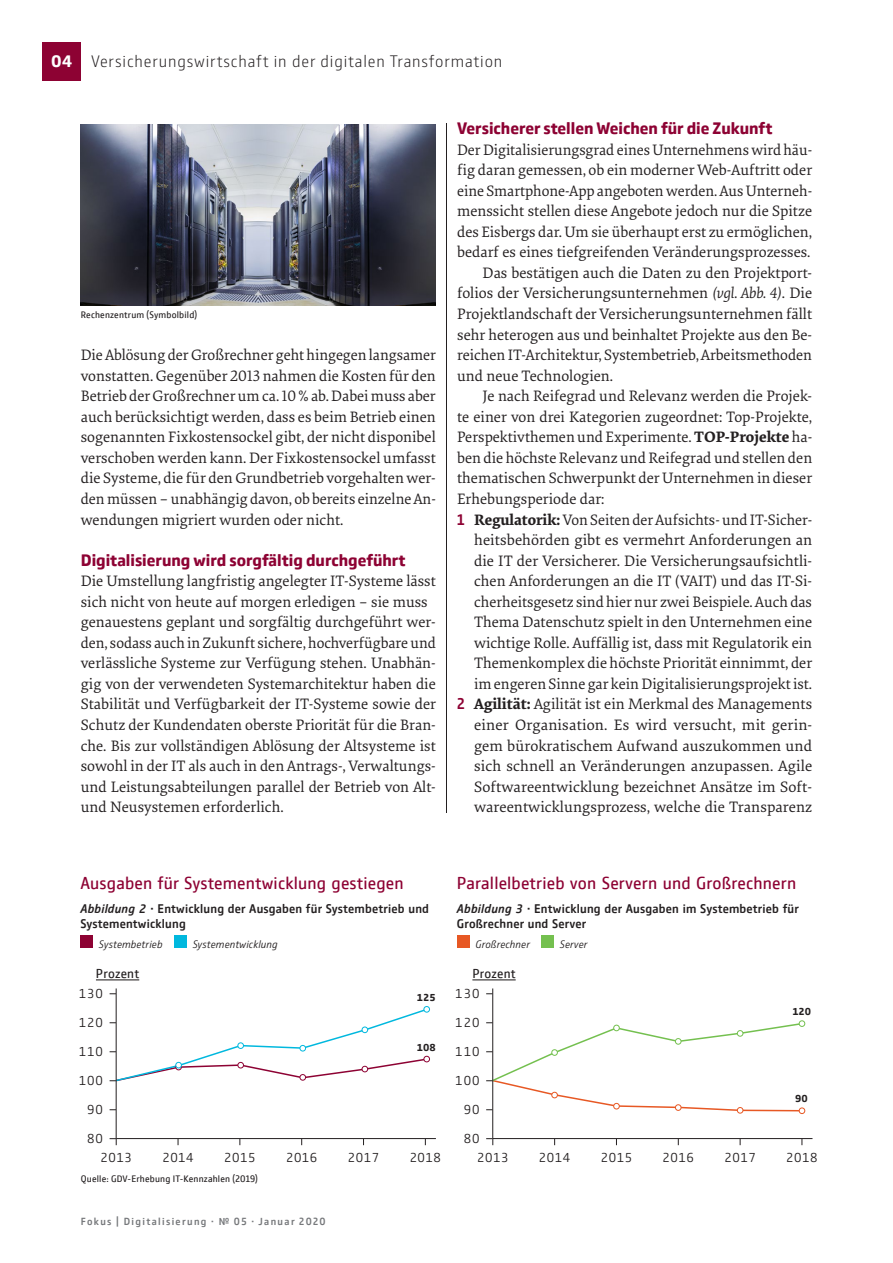
<style>
.page{position:relative;width:893px;height:1263px;background:#fff}
.page>*{position:absolute;margin:0;border:0;box-sizing:border-box;transform-origin:0 0}
.Info-Headline-1sp{font:18px "GD Vtype";letter-spacing:.01em;color:#8d0233}
.Fließtext-o_Einz{font:700 17.25px "GD Vtype";color:#8d0233}
.t1{font:200 17.25px "GD Vtype";letter-spacing:.05em;color:#231f20}
.Fließtext-o_Einz-2{font:15.75px/20.5px "Elena";color:#231f20;text-align:justify}
.Fließtext-m_Einz{font:15.75px/20.5px "Elena";color:#231f20;text-align:justify}
.Info-Achsenwert-ze{font:300 13.5px "GD Vtype";color:#231f20}
.Info-Achsenwert-rb{font:300 13.5px "GD Vtype";color:#231f20}
.Info-Schlagwort{font:13.5px "GD Vtype";letter-spacing:.015em;color:#231f20}
.Info-Headline-1sp-2{font:500 12.75px/15px "GD Vtype";letter-spacing:.015em;color:#231f20}
.Info-Legende{font:italic 300 11.25px "GD Vtype";letter-spacing:.01em;color:#231f20}
.t2{font:500 10.5px "GD Vtype";letter-spacing:.13em;color:#76787b}
.Info-Zahl-ze-variabe{font:700 10.5px "GD Vtype";color:#231f20}
.Info-Fuß-Quelle{font:9.75px "GD Vtype";letter-spacing:.02em;color:#231f20}
.s1{font-weight:700;color:#fff}
.s2{font-style:italic}
.s3{font-weight:700}
.s4{font-family:"GD Vtype";font-weight:500;color:#8d0233}
</style>
<div class="page">
<hr style="left:446px;top:124px;width:1px;height:688px;background:#231f20">
<img style="left:81px;top:124px;width:355px;height:181px">
<hr style="left:116px;top:988px;width:1px;height:151px;background:#231f20">
<hr style="left:492px;top:988px;width:1px;height:151px;background:#231f20">
<svg style="left:110px;top:1138px;width:7px;height:7px"></svg>
<svg style="left:486px;top:1138px;width:8px;height:7px"></svg>
<hr style="left:116px;top:1138px;width:320px;height:1px;background:#231f20">
<hr style="left:493px;top:1138px;width:319px;height:1px;background:#231f20">
<div style="left:80px;top:935px;width:13px;height:13px;background:#8d0233"></div>
<div style="left:174px;top:935px;width:13px;height:13px;background:#00b8de"></div>
<div style="left:457px;top:935px;width:13px;height:13px;background:#e75824"></div>
<div style="left:541px;top:935px;width:13px;height:13px;background:#74c04f"></div>
<div style="left:423px;top:1006px;width:7px;height:6px;border:1px solid #00b8de;border-radius:50%"></div>
<div style="left:799px;top:1020px;width:6px;height:7px;border:1px solid #74c04f;border-radius:50%"></div>
<div style="left:423px;top:1056px;width:7px;height:6px;border:1px solid #8d0233;border-radius:50%"></div>
<svg style="left:110px;top:1006px;width:319px;height:76px"></svg>
<div style="left:175px;top:1062px;width:7px;height:6px;border:1px solid #00b8de;border-radius:50%"></div>
<div style="left:799px;top:1107px;width:6px;height:7px;border:1px solid #e75824;border-radius:50%"></div>
<svg style="left:486px;top:1021px;width:319px;height:92px"></svg>
<div style="left:551px;top:1092px;width:7px;height:6px;border:1px solid #e75824;border-radius:50%"></div>
<svg style="left:96px;top:979px;width:44px;height:2px"></svg>
<svg style="left:472px;top:979px;width:44px;height:2px"></svg>
<div style="left:43px;top:43px;width:38px;height:38px;background:#8d0233"></div>
<p class="t1" style="left:51px;top:49px;width:453px"><span class="s1">04</span> Versicherungswirtschaft in der digitalen Transformation</p>
<p class="Info-Fuß-Quelle" style="left:81px;top:308px;width:118px">Rechenzentrum (Symbolbild)</p>
<p class="Fließtext-o_Einz-2" style="left:81px;top:344px;width:357px">Die Ablösung der Großrechner geht hingegen langsamer vonstatten. Gegenüber 2013 nahmen die Kosten für den Betrieb der Großrechner um ca. 10 % ab. Dabei muss aber auch berücksichtigt werden, dass es beim Betrieb einen sogenannten Fixkostensockel gibt, der nicht disponibel verschoben werden kann. Der Fixkostensockel umfasst die Systeme, die für den Grundbetrieb vorgehalten wer&shy;den müssen – unabhängig davon, ob bereits einzelne An&shy;wendungen migriert wurden oder nicht.</p>
<p class="Fließtext-o_Einz" style="left:81px;top:548px;width:326px">Digitalisierung wird sorgfältig durchgeführt</p>
<p class="Fließtext-o_Einz-2" style="left:81px;top:570px;width:357px">Die Umstellung langfristig angelegter IT-Systeme lässt sich nicht von heute auf morgen erledigen – sie muss</p>
<p class="Fließtext-o_Einz-2" style="left:81px;top:611px;width:357px">genauestens geplant und sorgfältig durchgeführt wer&shy;den, sodass auch in Zukunft sichere, hochverfügbare und</p>
<p class="Fließtext-o_Einz-2" style="left:81px;top:652px;width:357px">verlässliche Systeme zur Verfügung stehen. Unabhän&shy;gig von der verwendeten Systemarchitektur haben die Stabilität und Verfügbarkeit der IT-Systeme sowie der Schutz der Kundendaten oberste Priorität für die Bran&shy;che. Bis zur vollständigen Ablösung der Altsysteme ist sowohl in der IT als auch in den Antrags-, Verwaltungs&shy;und Leistungsabteilungen parallel der Betrieb von Alt&shy;und Neusystemen erforderlich.</p>
<p class="Fließtext-o_Einz" style="left:457px;top:116px;width:317px">Versicherer stellen Weichen für die Zukunft</p>
<p class="Fließtext-o_Einz-2" style="left:457px;top:139px;width:357px">Der Digitalisierungsgrad eines Unternehmens wird häu&shy;fig daran gemessen, ob ein moderner Web-Auftritt oder eine Smartphone-App angeboten werden. Aus Unterneh&shy;menssicht stellen diese Angebote jedoch nur die Spitze des Eisbergs dar. Um sie überhaupt erst zu ermöglichen, bedarf es eines tiefgreifenden Veränderungsprozesses.</p>
<p class="Fließtext-m_Einz" style="left:457px;top:262px;width:357px;text-indent:26px">Das bestätigen auch die Daten zu den Projektport&shy;folios der Versicherungsunternehmen <span class="s2">(vgl. Abb. 4)</span>. Die Projektlandschaft der Versicherungsunternehmen fällt sehr heterogen aus und beinhaltet Projekte aus den Be&shy;reichen IT-Architektur, Systembetrieb, Arbeitsmethoden und neue Technologien.</p>
<p class="Fließtext-m_Einz" style="left:457px;top:385px;width:357px;text-indent:26px">Je nach Reifegrad und Relevanz werden die Projek&shy;te einer von drei Kategorien zugeordnet: Top-Projekte, Perspektivthemen und Experimente. <span class="s3">TOP-Projekte</span> ha&shy;ben die höchste Relevanz und Reifegrad und stellen den thematischen Schwerpunkt der Unternehmen in dieser Erhebungsperiode dar:</p>
<p class="Fließtext-o_Einz-2" style="left:474px;top:508px;width:340px;text-indent:-17px"><span class="s4">1</span> <span class="s3">Regulatorik:</span> Von Seiten der Aufsichts- und IT-Sicher&shy;heitsbehörden gibt es vermehrt Anforderungen an die IT der Versicherer. Die Versicherungsaufsichtli&shy;chen Anforderungen an die IT (VAIT) und das IT-Si&shy;cherheitsgesetz sind hier nur zwei Beispiele. Auch das Thema Datenschutz spielt in den Unternehmen eine wichtige Rolle. Auffällig ist, dass mit Regulatorik ein Themenkomplex die höchste Priorität einnimmt, der im engeren Sinne gar kein Digitalisierungsprojekt ist.</p>
<p class="Fließtext-o_Einz-2" style="left:474px;top:693px;width:340px;text-indent:-17px"><span class="s4">2</span> <span class="s3">Agilität:</span> Agilität ist ein Merkmal des Managements einer Organisation. Es wird versucht, mit gerin&shy;gem bürokratischem Aufwand auszukommen und sich schnell an Veränderungen anzupassen. Agile Softwareentwicklung bezeichnet Ansätze im Soft&shy;wareentwicklungsprozess, welche die Transparenz</p>
<p class="Info-Headline-1sp" style="left:80px;top:871px;width:325px">Ausgaben für Systementwicklung gestiegen</p>
<p class="Info-Headline-1sp-2" style="left:80px;top:900px;width:350px"><span class="s2">Abbildung 2</span> · Entwicklung der Ausgaben für Systembetrieb und<br>Systementwicklung</p>
<p class="Info-Legende" style="left:99px;top:937px;width:65px">Systembetrieb</p>
<p class="Info-Legende" style="left:193px;top:937px;width:87px">Systementwicklung</p>
<p class="Info-Headline-1sp" style="left:457px;top:871px;width:341px">Parallelbetrieb von Servern und Großrechnern</p>
<p class="Info-Headline-1sp-2" style="left:457px;top:900px;width:344px"><span class="s2">Abbildung 3</span> · Entwicklung der Ausgaben im Systembetrieb für<br>Großrechner und Server</p>
<p class="Info-Legende" style="left:476px;top:937px;width:56px">Großrechner</p>
<p class="Info-Legende" style="left:560px;top:937px;width:29px">Server</p>
<p class="Info-Schlagwort" style="left:96px;top:964px;width:45px">Prozent</p>
<p class="Info-Schlagwort" style="left:472px;top:964px;width:45px">Prozent</p>
<p class="Info-Achsenwert-rb" style="left:78px;top:984px;width:26px">130</p>
<p class="Info-Achsenwert-rb" style="left:78px;top:1013px;width:26px">120</p>
<p class="Info-Achsenwert-rb" style="left:78px;top:1042px;width:26px">110</p>
<p class="Info-Achsenwert-rb" style="left:78px;top:1071px;width:26px">100</p>
<p class="Info-Achsenwert-rb" style="left:87px;top:1100px;width:18px">90</p>
<p class="Info-Achsenwert-rb" style="left:87px;top:1129px;width:18px">80</p>
<p class="Info-Zahl-ze-variabe" style="left:417px;top:990px;width:20px">125</p>
<p class="Info-Zahl-ze-variabe" style="left:417px;top:1040px;width:20px">108</p>
<p class="Info-Achsenwert-rb" style="left:455px;top:984px;width:26px">130</p>
<p class="Info-Achsenwert-rb" style="left:455px;top:1013px;width:26px">120</p>
<p class="Info-Achsenwert-rb" style="left:455px;top:1042px;width:26px">110</p>
<p class="Info-Achsenwert-rb" style="left:455px;top:1071px;width:26px">100</p>
<p class="Info-Achsenwert-rb" style="left:463px;top:1100px;width:18px">90</p>
<p class="Info-Achsenwert-rb" style="left:463px;top:1129px;width:18px">80</p>
<p class="Info-Zahl-ze-variabe" style="left:792px;top:1004px;width:20px">120</p>
<p class="Info-Zahl-ze-variabe" style="left:795px;top:1091px;width:14px">90</p>
<p class="Info-Achsenwert-ze" style="left:100px;top:1148px;width:33px">2013</p>
<p class="Info-Achsenwert-ze" style="left:162px;top:1148px;width:33px">2014</p>
<p class="Info-Achsenwert-ze" style="left:224px;top:1148px;width:33px">2015</p>
<p class="Info-Achsenwert-ze" style="left:286px;top:1148px;width:33px">2016</p>
<p class="Info-Achsenwert-ze" style="left:348px;top:1148px;width:33px">2017</p>
<p class="Info-Achsenwert-ze" style="left:409px;top:1148px;width:33px">2018</p>
<p class="Info-Achsenwert-ze" style="left:477px;top:1148px;width:33px">2013</p>
<p class="Info-Achsenwert-ze" style="left:539px;top:1148px;width:33px">2014</p>
<p class="Info-Achsenwert-ze" style="left:600px;top:1148px;width:33px">2015</p>
<p class="Info-Achsenwert-ze" style="left:662px;top:1148px;width:33px">2016</p>
<p class="Info-Achsenwert-ze" style="left:724px;top:1148px;width:33px">2017</p>
<p class="Info-Achsenwert-ze" style="left:786px;top:1148px;width:33px">2018</p>
<p class="Info-Fuß-Quelle" style="left:81px;top:1172px;width:179px">Quelle: GDV-Erhebung IT-Kennzahlen (2019)</p>
<p class="t2" style="left:81px;top:1214px;width:246px">Fokus | Digitalisierung · № 05 · Januar 2020</p>
</div>
